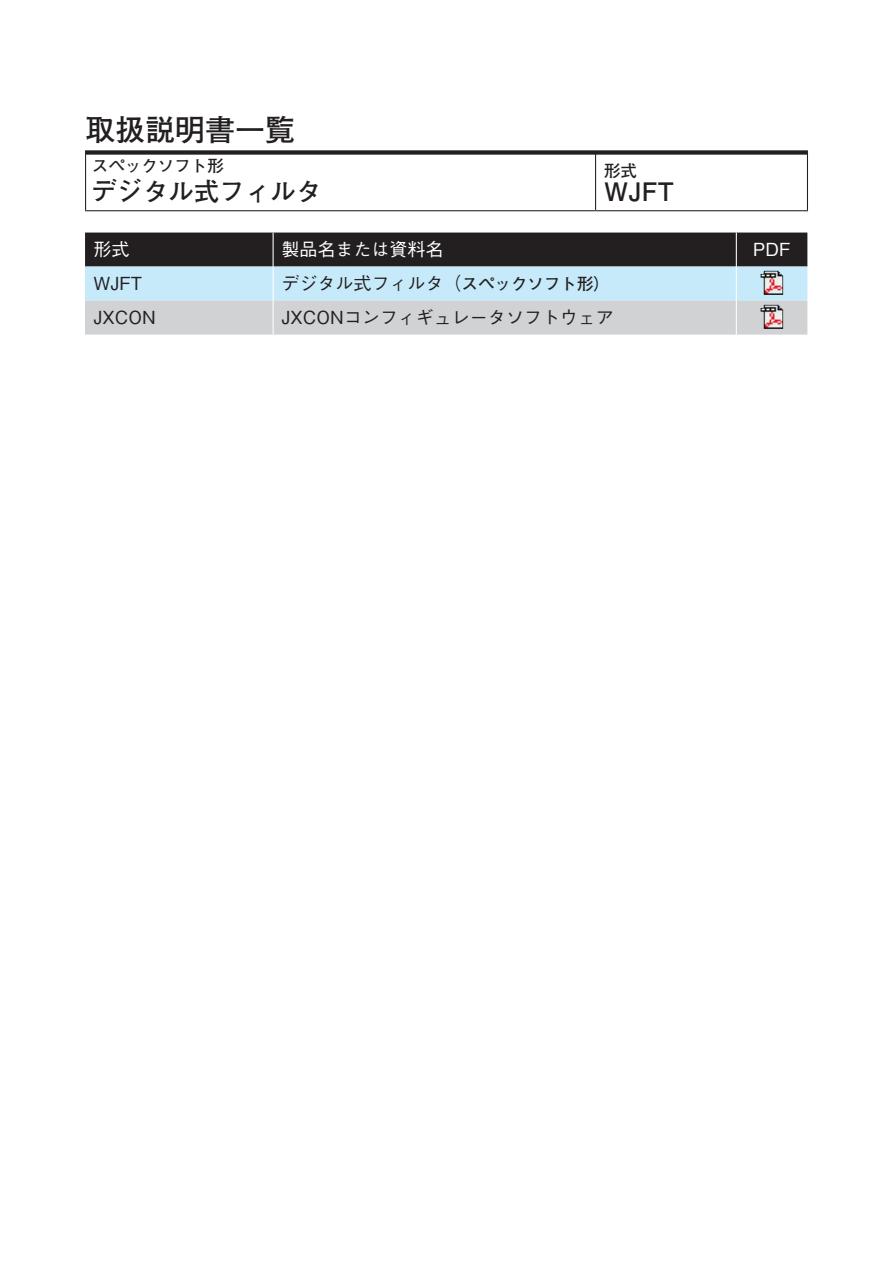
<style>
.page{position:relative;width:893px;height:1263px;background:#fff}
.page>*{position:absolute;margin:0;border:0;box-sizing:border-box;transform-origin:0 0}
.t1{font:700 30px "Futo Go B101 Pro";color:#231f20}
.t2{font:700 25.5px "Futo Go B101 Pro";color:#231f20}
.t3{font:500 18px "Gothic BBB Pro";color:#231f20}
.t4{font:500 18px "Gothic BBB Pro";color:#fff}
.t5{font:700 16.5px "Futo Go B101 Pro";color:#231f20}
.s1{font-family:"Futo Go B101 Pro";font-weight:700;font-size:16.5px}
</style>
<div class="page">
<div style="left:85px;top:150px;width:723px;height:5px;background:#231f20"></div>
<hr style="left:595px;top:154px;width:1px;height:56px;background:#231f20">
<hr style="left:85px;top:154px;width:1px;height:56px;background:#231f20">
<hr style="left:807px;top:154px;width:1px;height:56px;background:#231f20">
<hr style="left:85px;top:210px;width:511px;height:1px;background:#231f20">
<hr style="left:596px;top:210px;width:212px;height:1px;background:#231f20">
<svg style="left:85px;top:233px;width:722px;height:102px;background:#949ea5"></svg>
<hr style="left:273px;top:233px;width:1px;height:34px;background:#fff">
<hr style="left:736px;top:233px;width:1px;height:34px;background:#fff">
<hr style="left:273px;top:267px;width:1px;height:34px;background:#fff">
<hr style="left:736px;top:267px;width:1px;height:34px;background:#fff">
<hr style="left:273px;top:301px;width:1px;height:34px;background:#fff">
<hr style="left:736px;top:301px;width:1px;height:34px;background:#fff">
<img style="left:761px;top:271px;width:22px;height:24px">
<img style="left:761px;top:305px;width:22px;height:24px">
<h1 class="t1" style="left:85px;top:106px;width:211px">取扱説明書一覧</h1>
<p class="t5" style="left:92px;top:153px;width:133px">スペックソフト形</p>
<h2 class="t2" style="left:92px;top:171px;width:231px">デジタル式フィルタ</h2>
<p class="t4" style="left:94px;top:235px;width:37px">形式</p>
<p class="t4" style="left:282px;top:235px;width:163px">製品名または資料名</p>
<p class="t5" style="left:604px;top:157px;width:34px">形式</p>
<h2 class="t2" style="left:604px;top:171px;width:71px">WJFT</h2>
<p class="t3" style="left:94px;top:269px;width:50px">WJFT</p>
<p class="t3" style="left:94px;top:303px;width:64px">JXCON</p>
<p class="t3" style="left:282px;top:269px;width:330px">デジタル式フィルタ（<span class="s1">スペックソフト形(</span></p>
<p class="t3" style="left:282px;top:303px;width:334px">JXCONコンフィギュレータソフトウェア</p>
<p class="t4" style="left:753px;top:235px;width:39px">PDF</p>
</div>
